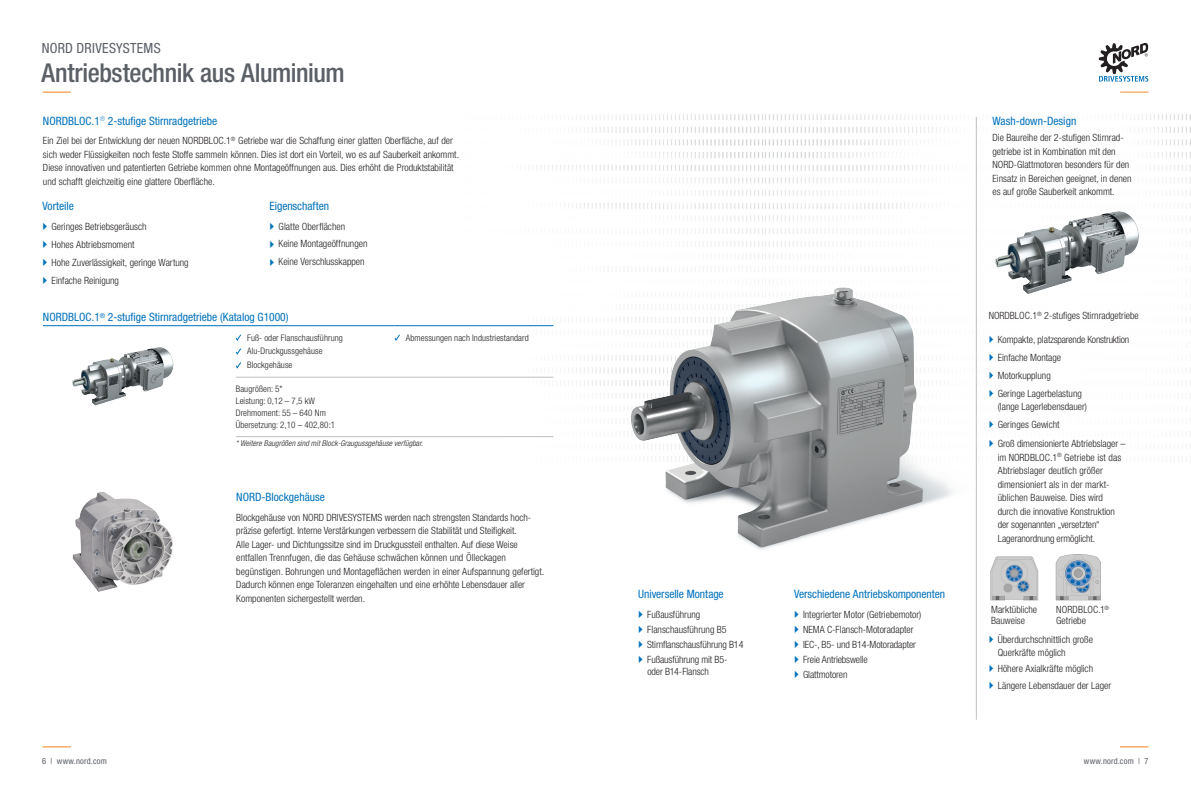
<style>
.page{position:relative;width:1191px;height:792px;background:#fff}
.page>*{position:absolute;margin:0;border:0;box-sizing:border-box;transform-origin:0 0}
.t1{font:500 condensed 26px "Helvetica Neue LT Std";letter-spacing:-.015em;color:#5b5f66}
.t2{font:condensed 14px "Helvetica Neue LT Std";letter-spacing:.02em;color:#5b5f66}
.Fließtext{font:condensed 11.5px "Helvetica Neue LT Std";color:#0072bc}
.Fließtext_Normal{font:condensed 11.5px "Helvetica Neue LT Std";color:#0072bc}
.Fließtext-2{font:300 condensed 10px/13.5px "Helvetica Neue LT Std";color:#231f20}
.Fließtext_Normal-2{font:300 condensed 10px/12px "Helvetica Neue LT Std";color:#231f20}
.Fließtext-3{font:300 condensed 10px "Helvetica Neue LT Std";letter-spacing:-.02em;color:#231f20}
.Aufzählung{font:300 condensed 9px "Helvetica Neue LT Std";letter-spacing:.01em;color:#231f20}
.t3{font:condensed 8.5px "Helvetica Neue LT Std";letter-spacing:.02em;color:#5b5f66}
.Aufzählung-2{font:italic 300 condensed 8px "Helvetica Neue LT Std";letter-spacing:.01em;color:#231f20}
</style>
<div class="page">
<svg style="left:43px;top:746px;width:28px;height:1px"></svg>
<svg style="left:1120px;top:746px;width:28px;height:1px"></svg>
<svg style="left:43px;top:92px;width:28px;height:1px"></svg>
<svg style="left:1098px;top:43px;width:50px;height:39px"></svg>
<img style="left:458px;top:114px;width:491px;height:323px">
<div style="left:999px;top:62px;width:118px;height:118px;background:#fff;border-radius:50%"></div>
<div style="left:942px;top:85px;width:118px;height:118px;background:#fff;border-radius:50%"></div>
<div style="left:893px;top:121px;width:171px;height:170px;background:#fff;border-radius:50%"></div>
<svg style="left:858px;top:165px;width:333px;height:385px"></svg>
<img style="left:977px;top:197px;width:173px;height:102px">
<hr style="left:976px;top:117px;width:1px;height:603px;background:#bfbec1">
<img style="left:627px;top:280px;width:345px;height:270px">
<img style="left:990px;top:556px;width:48px;height:45px">
<img style="left:1055px;top:554px;width:45px;height:47px">
<hr style="left:43px;top:326px;width:193px;height:1px;background:#0072bc">
<hr style="left:247px;top:326px;width:147px;height:1px;background:#0072bc">
<svg style="left:394px;top:326px;width:12px;height:1px"></svg>
<hr style="left:406px;top:326px;width:147px;height:1px;background:#0072bc">
<hr style="left:247px;top:377px;width:147px;height:1px;background:#bfbec1">
<svg style="left:394px;top:377px;width:12px;height:1px"></svg>
<hr style="left:406px;top:377px;width:147px;height:1px;background:#bfbec1">
<hr style="left:247px;top:436px;width:147px;height:1px;background:#bfbec1">
<svg style="left:394px;top:436px;width:12px;height:1px"></svg>
<hr style="left:406px;top:436px;width:147px;height:1px;background:#bfbec1">
<svg style="left:235px;top:334px;width:6px;height:35px"></svg>
<svg style="left:394px;top:334px;width:6px;height:7px"></svg>
<img style="left:72px;top:347px;width:102px;height:59px">
<img style="left:72px;top:492px;width:101px;height:100px">
<svg style="left:989px;top:440px;width:4px;height:7px"></svg>
<svg style="left:989px;top:336px;width:4px;height:7px"></svg>
<svg style="left:989px;top:354px;width:4px;height:7px"></svg>
<svg style="left:989px;top:372px;width:4px;height:7px"></svg>
<svg style="left:989px;top:389px;width:4px;height:8px"></svg>
<svg style="left:989px;top:421px;width:4px;height:7px"></svg>
<h2 class="t2" style="left:42px;top:40px;width:120px">NORD DRIVESYSTEMS</h2>
<h1 class="t1" style="left:41px;top:57px;width:305px">Antriebstechnik aus Aluminium</h1>
<p class="Fließtext" style="left:43px;top:114px;width:176px">NORDBLOC.1<sup>®</sup> 2-stufige Stirnradgetriebe</p>
<p class="Fließtext-2" style="left:43px;top:134px;width:411px">Ein Ziel bei der Entwicklung der neuen NORDBLOC.1<sup>®</sup> Getriebe war die Schaffung einer glatten Oberfläche, auf der</p>
<p class="Fließtext-2" style="left:43px;top:147px;width:417px">sich weder Flüssigkeiten noch feste Stoffe sammeln können. Dies ist dort ein Vorteil, wo es auf Sauberkeit ankommt.</p>
<p class="Fließtext-2" style="left:43px;top:161px;width:412px">Diese innovativen und patentierten Getriebe kommen ohne Montageöffnungen aus. Dies erhöht die Produktstabilität</p>
<p class="Fließtext-2" style="left:43px;top:174px;width:173px">und schafft gleichzeitig eine glattere Oberfläche.</p>
<p class="Fließtext_Normal" style="left:43px;top:199px;width:33px">Vorteile</p>
<p class="Fließtext_Normal-2" style="left:52px;top:221px;width:97px">Geringes Betriebsgeräusch</p>
<p class="Fließtext-2" style="left:52px;top:238px;width:85px">Hohes Abtriebsmoment</p>
<p class="Fließtext-2" style="left:52px;top:256px;width:139px">Hohe Zuverlässigkeit, geringe Wartung</p>
<p class="Fließtext-2" style="left:52px;top:274px;width:69px">Einfache Reinigung</p>
<p class="Fließtext" style="left:269px;top:199px;width:61px">Eigenschaften</p>
<p class="Fließtext-2" style="left:278px;top:220px;width:68px">Glatte Oberflächen</p>
<p class="Fließtext-2" style="left:278px;top:237px;width:90px">Keine Montageöffnungen</p>
<p class="Fließtext-2" style="left:278px;top:255px;width:88px">Keine Verschlusskappen</p>
<p class="Fließtext" style="left:43px;top:311px;width:247px">NORDBLOC.1<sup>®</sup> 2-stufige Stirnradgetriebe (Katalog G1000)</p>
<p class="Aufzählung" style="left:247px;top:332px;width:97px">Fuß- oder Flanschausführung</p>
<p class="Aufzählung" style="left:247px;top:346px;width:77px">Alu-Druckgussgehäuse</p>
<p class="Aufzählung" style="left:247px;top:360px;width:47px">Blockgehäuse</p>
<p class="Aufzählung" style="left:406px;top:332px;width:124px">Abmessungen nach Industriestandard</p>
<p class="Aufzählung" style="left:236px;top:384px;width:48px">Baugrößen: 5*</p>
<p class="Aufzählung" style="left:236px;top:396px;width:81px">Leistung: 0,12 – 7,5 kW</p>
<p class="Aufzählung" style="left:236px;top:408px;width:92px">Drehmoment: 55 – 640 Nm</p>
<p class="Aufzählung" style="left:236px;top:420px;width:101px">Übersetzung: 2,10 – 402,80:1</p>
<p class="Aufzählung-2" style="left:236px;top:438px;width:189px">* Weitere Baugrößen sind mit Block-Graugussgehäuse verfügbar.</p>
<p class="Fließtext" style="left:236px;top:490px;width:90px">NORD-Blockgehäuse</p>
<p class="Fließtext-2" style="left:236px;top:510px;width:296px">Blockgehäuse von NORD DRIVESYSTEMS werden nach strengsten Standards hoch-</p>
<p class="Fließtext-2" style="left:236px;top:524px;width:282px">präzise gefertigt. Interne Verstärkungen verbessern die Stabilität und Steifigkeit.</p>
<p class="Fließtext-2" style="left:236px;top:537px;width:283px">Alle Lager- und Dichtungssitze sind im Druckgussteil enthalten. Auf diese Weise</p>
<p class="Fließtext-2" style="left:236px;top:551px;width:271px">entfallen Trennfugen, die das Gehäuse schwächen können und Ölleckagen</p>
<p class="Fließtext-2" style="left:236px;top:564px;width:309px">begünstigen. Bohrungen und Montageflächen werden in einer Aufspannung gefertigt.<br>Dadurch können enge Toleranzen eingehalten und eine erhöhte Lebensdauer aller</p>
<p class="Fließtext-2" style="left:236px;top:591px;width:130px">Komponenten sichergestellt werden.</p>
<p class="Fließtext" style="left:638px;top:587px;width:87px">Universelle Montage</p>
<p class="Fließtext_Normal-2" style="left:647px;top:609px;width:55px">Fußausführung</p>
<p class="Fließtext_Normal-2" style="left:647px;top:624px;width:81px">Flanschausführung B5</p>
<p class="Fließtext_Normal-2" style="left:647px;top:639px;width:98px">Stirnflanschausführung B14</p>
<p class="Fließtext_Normal-2" style="left:647px;top:654px;width:82px">Fußausführung mit B5- oder B14-Flansch</p>
<p class="Fließtext_Normal" style="left:992px;top:114px;width:85px">Wash-down-Design</p>
<p class="Fließtext-2" style="left:992px;top:131px;width:133px">Die Baureihe der 2-stufigen Stirnrad-</p>
<p class="Fließtext-2" style="left:992px;top:145px;width:140px">getriebe ist in Kombination mit den<br>NORD-Glattmotoren besonders für den<br>Einsatz in Bereichen geeignet, in denen</p>
<p class="Fließtext-2" style="left:992px;top:185px;width:124px">es auf große Sauberkeit ankommt.</p>
<p class="Fließtext" style="left:794px;top:587px;width:153px">Verschiedene Antriebskomponenten</p>
<p class="Fließtext_Normal-2" style="left:803px;top:609px;width:120px">Integrierter Motor (Getriebemotor)</p>
<p class="Fließtext_Normal-2" style="left:803px;top:624px;width:112px">NEMA C-Flansch-Motoradapter</p>
<p class="Fließtext_Normal-2" style="left:803px;top:639px;width:114px">IEC-, B5- und B14-Motoradapter</p>
<p class="Fließtext_Normal-2" style="left:803px;top:654px;width:66px">Freie Antriebswelle</p>
<p class="Fließtext_Normal-2" style="left:803px;top:669px;width:46px">Glattmotoren</p>
<p class="Fließtext-2" style="left:988px;top:309px;width:152px">NORDBLOC.1<sup>®</sup> 2-stufiges Stirnradgetriebe</p>
<p class="Fließtext-3" style="left:997px;top:334px;width:133px">Kompakte, platzsparende Konstruktion</p>
<p class="Fließtext-2" style="left:997px;top:351px;width:65px">Einfache Montage</p>
<p class="Fließtext-2" style="left:997px;top:369px;width:55px">Motorkupplung</p>
<p class="Fließtext-2" style="left:997px;top:386px;width:86px">Geringe Lagerbelastung</p>
<p class="Fließtext-2" style="left:997px;top:400px;width:91px">(lange Lagerlebensdauer)</p>
<p class="Fließtext-2" style="left:997px;top:418px;width:63px">Geringes Gewicht</p>
<p class="Fließtext-2" style="left:997px;top:437px;width:129px">Groß dimensionierte Abtriebslager –</p>
<p class="Fließtext-2" style="left:997px;top:450px;width:125px">im NORDBLOC.1<sup>®</sup> Getriebe ist das</p>
<p class="Fließtext-2" style="left:997px;top:464px;width:107px">Abtriebslager deutlich größer</p>
<p class="Fließtext-2" style="left:997px;top:477px;width:113px">dimensioniert als in der markt-</p>
<p class="Fließtext-2" style="left:997px;top:491px;width:107px">üblichen Bauweise. Dies wird</p>
<p class="Fließtext-2" style="left:997px;top:504px;width:119px">durch die innovative Konstruktion</p>
<p class="Fließtext-2" style="left:997px;top:518px;width:104px">der sogenannten „versetzten“</p>
<p class="Fließtext-2" style="left:997px;top:531px;width:99px">Lageranordnung ermöglicht.</p>
<p class="Fließtext-2" style="left:991px;top:603px;width:48px">Marktübliche</p>
<p class="Fließtext-2" style="left:991px;top:614px;width:35px">Bauweise</p>
<p class="Fließtext-2" style="left:1056px;top:603px;width:54px">NORDBLOC.1<sup>®</sup></p>
<p class="Fließtext-2" style="left:1056px;top:614px;width:31px">Getriebe</p>
<p class="Fließtext-2" style="left:997px;top:632px;width:97px">Überdurchschnittlich große</p>
<p class="Fließtext-2" style="left:997px;top:646px;width:69px">Querkräfte möglich</p>
<p class="Fließtext-2" style="left:997px;top:662px;width:97px">Höhere Axialkräfte möglich</p>
<p class="Fließtext-2" style="left:997px;top:678px;width:115px">Längere Lebensdauer der Lager</p>
<p class="t3" style="left:42px;top:756px;width:66px">6 | www.nord.com</p>
<p class="t3" style="left:1083px;top:756px;width:66px">www.nord.com | 7</p>
</div>
